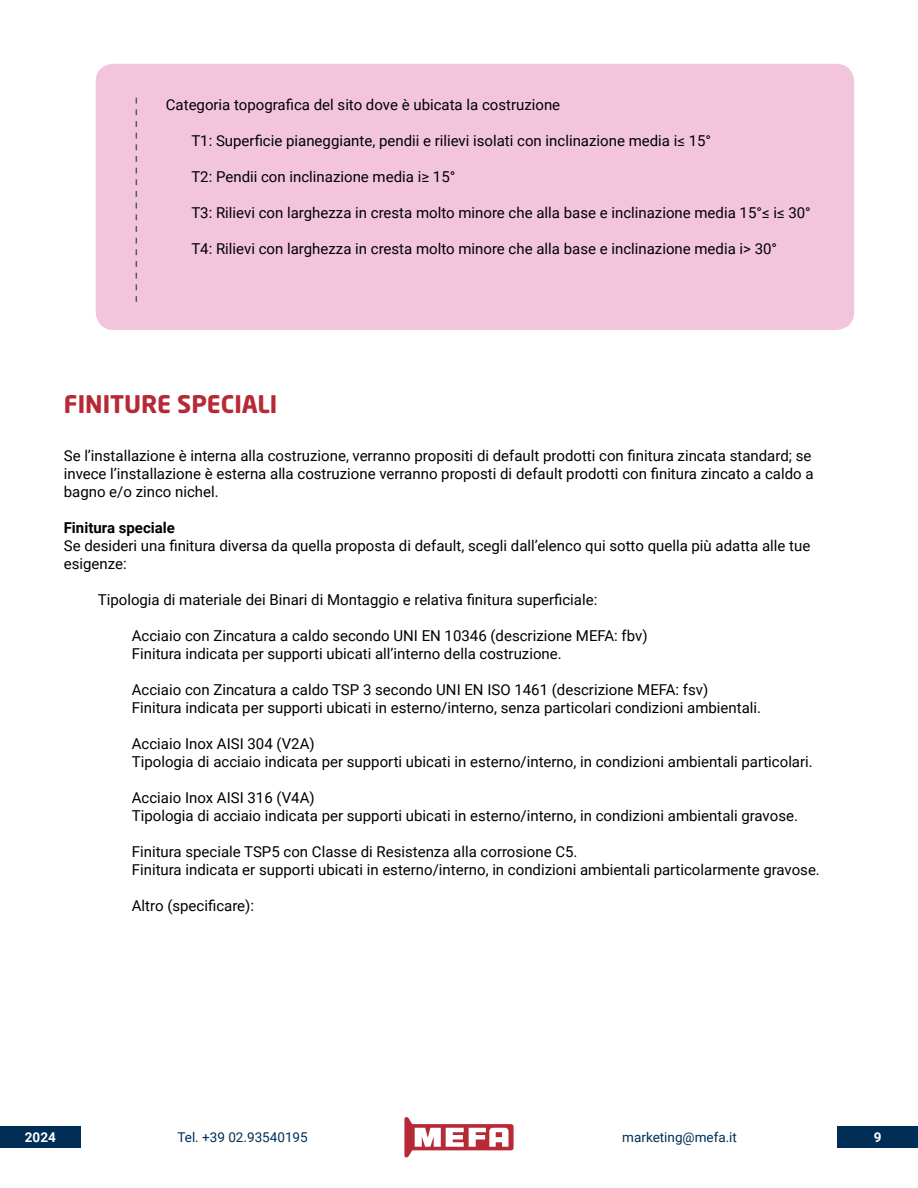
<style>
.page{position:relative;width:918px;height:1188px;background:#fff}
.page>*{position:absolute;margin:0;border:0;box-sizing:border-box;transform-origin:0 0}
.t1{font:700 24px "Neo Sans Std";color:#b82937}
.t2{font:15px/18px "Roboto";color:#000}
.t3{font:700 15px "Roboto";color:#000}
.t4{font:13.5px "Roboto";color:#002e56}
.t5{font:700 13.5px "Roboto";color:#fff}
</style>
<div class="page">
<div style="left:96px;top:64px;width:758px;height:266px;background:#f2c5dd;border-radius:18px"></div>
<div style="left:0;top:1127px;width:81px;height:21px;background:#002e56"></div>
<div style="left:837px;top:1127px;width:81px;height:21px;background:#002e56"></div>
<svg style="left:404px;top:1117px;width:110px;height:40px"></svg>
<svg style="left:136px;top:98px;width:1px;height:204px"></svg>
<p class="t2" style="left:166px;top:95px;width:396px">Categoria topografica del sito dove è ubicata la costruzione</p>
<p class="t2" style="left:191px;top:131px;width:521px">T1: Superficie pianeggiante, pendii e rilievi isolati con inclinazione media i≤ 15°</p>
<p class="t2" style="left:191px;top:167px;width:266px">T2: Pendii con inclinazione media i≥ 15°</p>
<p class="t2" style="left:191px;top:203px;width:621px">T3: Rilievi con larghezza in cresta molto minore che alla base e inclinazione media 15°≤ i≤ 30°</p>
<p class="t2" style="left:191px;top:239px;width:587px">T4: Rilievi con larghezza in cresta molto minore che alla base e inclinazione media i&gt; 30°</p>
<h1 class="t1" style="left:64px;top:389px;width:215px">FINITURE SPECIALI</h1>
<p class="t2" style="left:64px;top:446px;width:751px">Se l’installazione è interna alla costruzione, verranno propositi di default prodotti con finitura zincata standard; se invece l’installazione è esterna alla costruzione verranno proposti di default prodotti con finitura zincato a caldo a bagno e/o zinco nichel.</p>
<p class="t3" style="left:64px;top:518px;width:113px">Finitura speciale</p>
<p class="t2" style="left:64px;top:536px;width:748px">Se desideri una finitura diversa da quella proposta di default, scegli dall’elenco qui sotto quella più adatta alle tue esigenze:</p>
<p class="t2" style="left:98px;top:590px;width:501px">Tipologia di materiale dei Binari di Montaggio e relativa finitura superficiale:</p>
<p class="t2" style="left:132px;top:626px;width:517px">Acciaio con Zincatura a caldo secondo UNI EN 10346 (descrizione MEFA: fbv)<br>Finitura indicata per supporti ubicati all’interno della costruzione.</p>
<p class="t2" style="left:132px;top:680px;width:631px">Acciaio con Zincatura a caldo TSP 3 secondo UNI EN ISO 1461 (descrizione MEFA: fsv)<br>Finitura indicata per supporti ubicati in esterno/interno, senza particolari condizioni ambientali.</p>
<p class="t2" style="left:132px;top:734px;width:682px">Acciaio Inox AISI 304 (V2A)<br>Tipologia di acciaio indicata per supporti ubicati in esterno/interno, in condizioni ambientali particolari.</p>
<p class="t2" style="left:132px;top:788px;width:668px">Acciaio Inox AISI 316 (V4A)<br>Tipologia di acciaio indicata per supporti ubicati in esterno/interno, in condizioni ambientali gravose.</p>
<p class="t2" style="left:132px;top:842px;width:690px">Finitura speciale TSP5 con Classe di Resistenza alla corrosione C5.<br>Finitura indicata er supporti ubicati in esterno/interno, in condizioni ambientali particolarmente gravose.</p>
<p class="t2" style="left:132px;top:896px;width:124px">Altro (specificare):</p>
<p class="t5" style="left:25px;top:1128px;width:32px">2024</p>
<p class="t4" style="left:177px;top:1128px;width:132px">Tel. +39 02.93540195</p>
<p class="t4" style="left:622px;top:1128px;width:116px">marketing@mefa.it</p>
<p class="t5" style="left:874px;top:1128px;width:9px">9</p>
</div>
